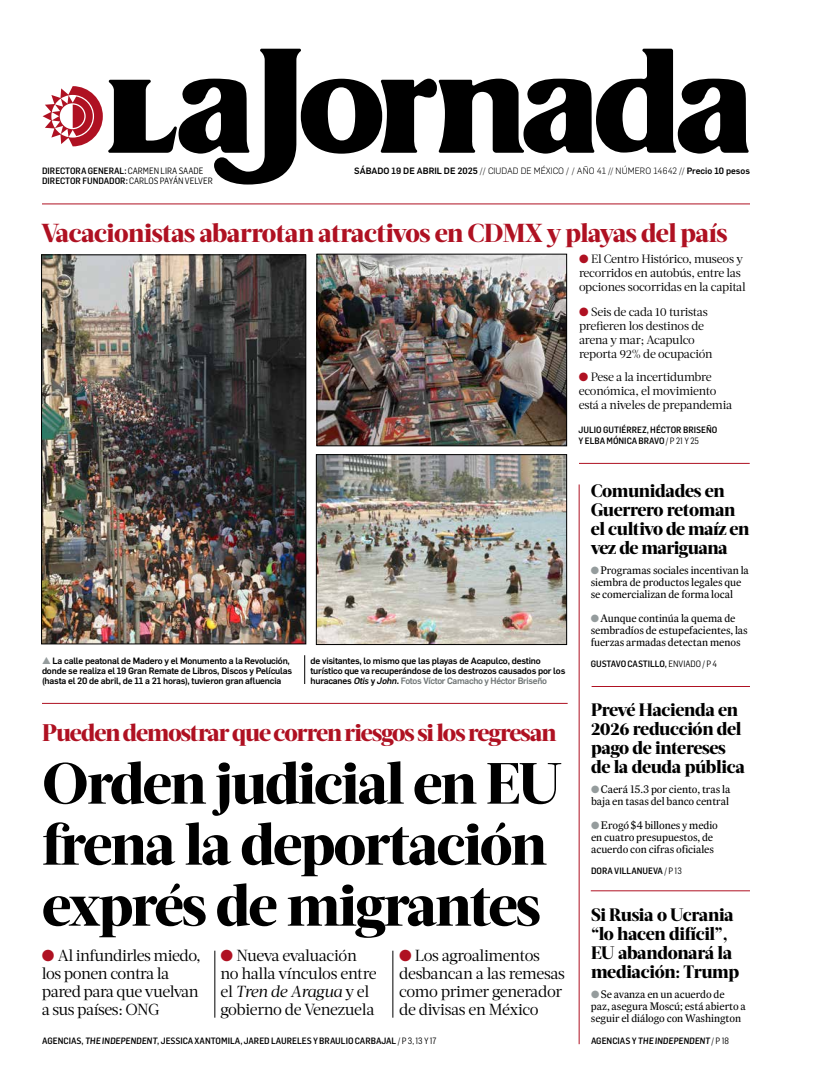
<style>
.page{position:relative;width:822px;height:1089px;background:#fff}
.page>*{position:absolute;margin:0;border:0;box-sizing:border-box;transform-origin:0 0}
.t1{font:800 58px/61px "Acta Headline";letter-spacing:-.03em;color:#000}
.t2{font:800 26px "Acta Headline";letter-spacing:-.02em;color:#af1122}
.t3{font:800 24px "Acta Headline";letter-spacing:-.04em;color:#af1122}
.t4{font:800 18px/19px "Acta Headline";letter-spacing:-.02em;color:#000}
.t5{font:16px/18px "Acta Deck";letter-spacing:-.03em;color:#000}
.t6{font:12px/14px "Acta Deck";letter-spacing:-.02em;color:#000}
.t7{font:11px/12px "Expresso Tx";letter-spacing:-.01em;color:#000}
.t8{font:500 9px/10px "Flama";letter-spacing:-.02em;color:#000}
.t9{font:500 9px/11px "Flama Semicond";color:#000}
.t10{font:300 9px "Flama";color:#000}
.s1{font-weight:400}
.s2{font-weight:500}
.s3{color:#af1122}
.s4{color:#959c9d}
.s5{font-style:italic}
.s6{color:#6d7373}
</style>
<div class="page">
<svg style="left:43px;top:49px;width:706px;height:136px"></svg>
<hr style="left:42px;top:203px;width:708px;height:1px;background:#af1122">
<hr style="left:579px;top:484px;width:1px;height:560px;background:#af1122">
<hr style="left:393px;top:951px;width:1px;height:67px;background:#000">
<hr style="left:215px;top:951px;width:1px;height:67px;background:#000">
<svg style="left:305px;top:655px;width:1px;height:29px"></svg>
<img style="left:43px;top:257px;width:261px;height:385px">
<div style="left:41px;top:255px;width:265px;height:389px;border:1px solid #000"></div>
<hr style="left:579px;top:463px;width:171px;height:1px;background:#af1122">
<hr style="left:42px;top:703px;width:526px;height:1px;background:#af1122">
<img style="left:319px;top:256px;width:246px;height:188px">
<div style="left:317px;top:254px;width:250px;height:192px;border:1px solid #000"></div>
<img style="left:318px;top:457px;width:247px;height:186px">
<div style="left:316px;top:455px;width:251px;height:190px;border:1px solid #000"></div>
<hr style="left:592px;top:686px;width:158px;height:1px;background:#af1122">
<hr style="left:591px;top:890px;width:159px;height:1px;background:#af1122">
<p class="t9" style="left:42px;top:165px;width:163px">DIRECTORA GENERAL: <span class="s1">CARMEN LIRA SAADE</span></p>
<p class="t10" style="left:354px;top:164px;width:397px"><span class="s2">Sábado 19 de abril de 2025</span> // CIUDAD DE MÉXICO / / AÑO 41 // NÚM ERO 14642 // <span class="s2">Precio 10 pesos</span></p>
<p class="t9" style="left:42px;top:175px;width:172px">DIRECTOR FUNDADOR: <span class="s1">CARLOS PAYÁN VELVER</span></p>
<h2 class="t2" style="left:41px;top:218px;width:688px">Vacacionistas abarrotan atractivos en CDMX y playas del país</h2>
<p class="t6" style="left:579px;top:252px;width:168px"><span class="s3">●</span> El Centro Histórico, museos y recorridos en autobús, entre las opciones socorridas en la capital</p>
<p class="t6" style="left:579px;top:305px;width:135px"><span class="s3">●</span> Seis de cada 10 turistas prefieren los destinos de arena y mar; Acapulco reporta 92% de ocupación</p>
<p class="t6" style="left:579px;top:370px;width:155px"><span class="s3">●</span> Pese a la incertidumbre económica, el movimiento está a niveles de prepandemia</p>
<p class="t9" style="left:579px;top:424px;width:140px">JULIO GUTIÉRREZ, HÉCTOR BRISEÑO<br>Y ELBA MÓNICA BRAVO <span class="s1">/ P 21 Y 25</span></p>
<p class="t8" style="left:42px;top:655px;width:252px"><span class="s4">▲</span> La calle peatonal de Madero y el Monumento a la Revolución, donde se realiza el 19 Gran Remate de Libros, Discos y Películas (hasta el 20 de abril, de 11 a 21 horas), tuvieron gran afluencia</p>
<p class="t8" style="left:311px;top:655px;width:256px">de visitantes, lo mismo que las playas de Acapulco, destino turístico que va recuperándose de los destrozos causados por los huracanes <span class="s5">Otis</span> y <span class="s5">John</span>. <span class="s6">Fotos Víctor Camacho y Héctor Briseño</span></p>
<h3 class="t3" style="left:42px;top:719px;width:516px">Pueden demostrar que corren riesgos si los regresan</h3>
<h1 class="t1" style="left:42px;top:753px;width:521px">Orden judicial en EU frena la deportación exprés de migrantes</h1>
<h3 class="t5" style="left:42px;top:947px;width:161px"><span class="s3">●</span> Al infundirles miedo, los ponen contra la pared para que vuelvan a sus países: ONG</h3>
<h3 class="t5" style="left:220px;top:947px;width:158px"><span class="s3">●</span> Nueva evaluación no halla vínculos entre el <span class="s5">Tren de Aragua</span> y el gobierno de Venezuela</h3>
<h3 class="t5" style="left:399px;top:947px;width:168px"><span class="s3">●</span> Los agroalimentos desbancan a las remesas como primer generador de divisas en México</h3>
<p class="t9" style="left:42px;top:1035px;width:396px">AGENCIAS, THE INDEPENDENT, JESSICA XANTOMILA, JARED LAURELES Y BRAULIO CARBAJAL <span class="s1">/ P 3, 13 Y 17</span></p>
<h3 class="t4" style="left:591px;top:481px;width:160px">Comunidades en<br>Guerrero retoman el cultivo de maíz en vez de mariguana</h3>
<p class="t7" style="left:591px;top:564px;width:160px"><span class="s4">●</span> Programas sociales incentivan la siembra de productos legales que se comercializan de forma local</p>
<p class="t7" style="left:591px;top:612px;width:159px"><span class="s4">●</span> Aunque continúa la quema de sembradíos de estupefacientes, las fuerzas armadas detectan menos</p>
<p class="t9" style="left:591px;top:658px;width:128px">GUSTAVO CASTILLO, <span class="s1">ENVIADO/ P 4</span></p>
<h3 class="t4" style="left:591px;top:700px;width:155px">Prevé Hacienda en<br>2026 reducción del pago de intereses de la deuda pública</h3>
<p class="t7" style="left:591px;top:783px;width:141px"><span class="s4">●</span> Caerá 15.3 por ciento, tras la baja en tasas del banco central</p>
<p class="t7" style="left:591px;top:819px;width:128px"><span class="s4">●</span> Erogó $4 billones y medio en cuatro presupuestos, de acuerdo con cifras oficiales</p>
<p class="t9" style="left:591px;top:865px;width:92px">DORA VILLANUEVA <span class="s1">/ P 13</span></p>
<h3 class="t4" style="left:591px;top:906px;width:150px">Si Rusia o Ucrania “lo hacen difícil”,<br>EU abandonará la mediación: Trump</h3>
<p class="t7" style="left:591px;top:988px;width:156px"><span class="s4">●</span> Se avanza en un acuerdo de paz, asegura Moscú; está abierto a seguir el diálogo con Washington</p>
<p class="t9" style="left:591px;top:1035px;width:140px">AGENCIAS Y THE INDEPENDENT<span class="s1">/ P 18</span></p>
</div>
